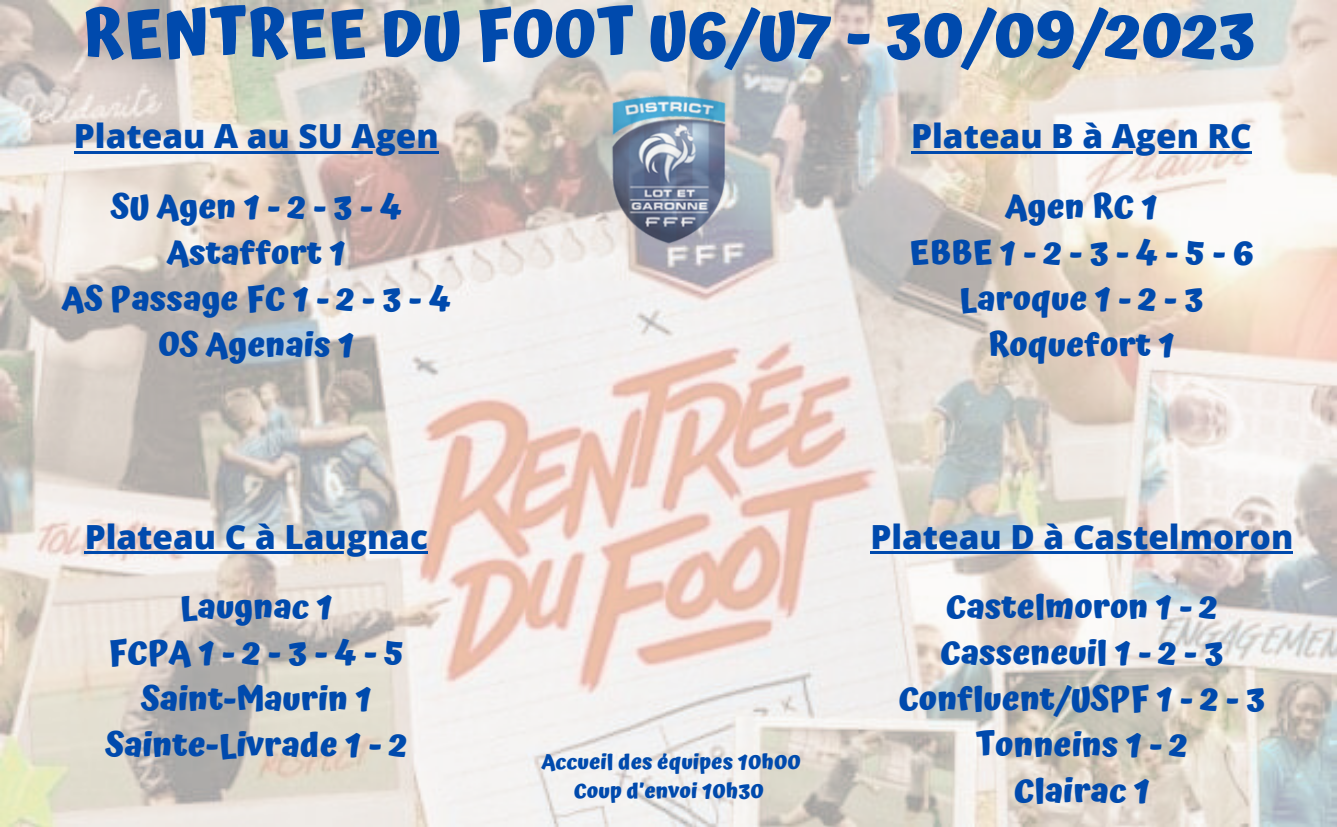
<style>
.page{position:relative;width:1337px;height:827px;background:#fff}
.page>*{position:absolute;margin:0;border:0;box-sizing:border-box;transform-origin:0 0}
.t1{font:700 64.75px "Atma";color:#004aad}
.t2{font:700 33.25px "Atma";color:#004aad}
.t3{font:800 33.25px "Open Sans";color:#004aad}
.t4{font:700 21px "Atma";color:#004aad}
</style>
<div class="page">
<img style="left:0;top:0;width:1336px;height:827px">
<hr style="left:74px;top:151px;width:365px;height:3px;background:#004aad">
<hr style="left:85px;top:551px;width:343px;height:3px;background:#004aad">
<hr style="left:911px;top:151px;width:340px;height:3px;background:#004aad">
<hr style="left:870px;top:551px;width:423px;height:3px;background:#004aad">
<img style="left:582px;top:79px;width:173px;height:186px">
<p class="t1" style="left:82px;top:-4px;width:1174px">RENTREE DU FOOT U6/U7 - 30/09/2023</p>
<p class="t3" style="left:74px;top:113px;width:366px">Plateau A au SU Agen</p>
<p class="t2" style="left:111px;top:187px;width:292px">SUAgen1-2-3-4</p>
<p class="t2" style="left:167px;top:233px;width:180px">Astaffort 1</p>
<p class="t2" style="left:62px;top:279px;width:390px">ASPassageFC1-2-3-4</p>
<p class="t2" style="left:158px;top:325px;width:197px">OS Agenais 1</p>
<p class="t3" style="left:85px;top:513px;width:345px">Plateau C à Laugnac</p>
<p class="t2" style="left:180px;top:587px;width:154px">Laugnac 1</p>
<p class="t2" style="left:108px;top:633px;width:297px">FCPA1-2-3-4-5</p>
<p class="t2" style="left:141px;top:679px;width:232px">Saint-Maurin 1</p>
<p class="t2" style="left:105px;top:725px;width:303px">Sainte-Livrade 1 - 2</p>
<p class="t4" style="left:541px;top:750px;width:261px">Accueil des équipes 10h00</p>
<p class="t4" style="left:573px;top:779px;width:192px">Coup d’envoi 10h30</p>
<p class="t3" style="left:911px;top:113px;width:342px">Plateau B à Agen RC</p>
<p class="t2" style="left:1005px;top:187px;width:154px">Agen RC 1</p>
<p class="t2" style="left:909px;top:233px;width:346px">EBBE1-2-3-4-5-6</p>
<p class="t2" style="left:959px;top:279px;width:246px">Laroque 1 - 2 - 3</p>
<p class="t2" style="left:988px;top:325px;width:188px">Roquefort 1</p>
<p class="t3" style="left:870px;top:513px;width:424px">Plateau D à Castelmoron</p>
<p class="t2" style="left:945px;top:587px;width:273px">Castelmoron 1 - 2</p>
<p class="t2" style="left:940px;top:633px;width:285px">Casseneuil 1 - 2 - 3</p>
<p class="t2" style="left:898px;top:679px;width:368px">Confluent/USPF 1 - 2 - 3</p>
<p class="t2" style="left:975px;top:725px;width:213px">Tonneins 1 - 2</p>
<p class="t2" style="left:1013px;top:771px;width:138px">Clairac 1</p>
</div>
